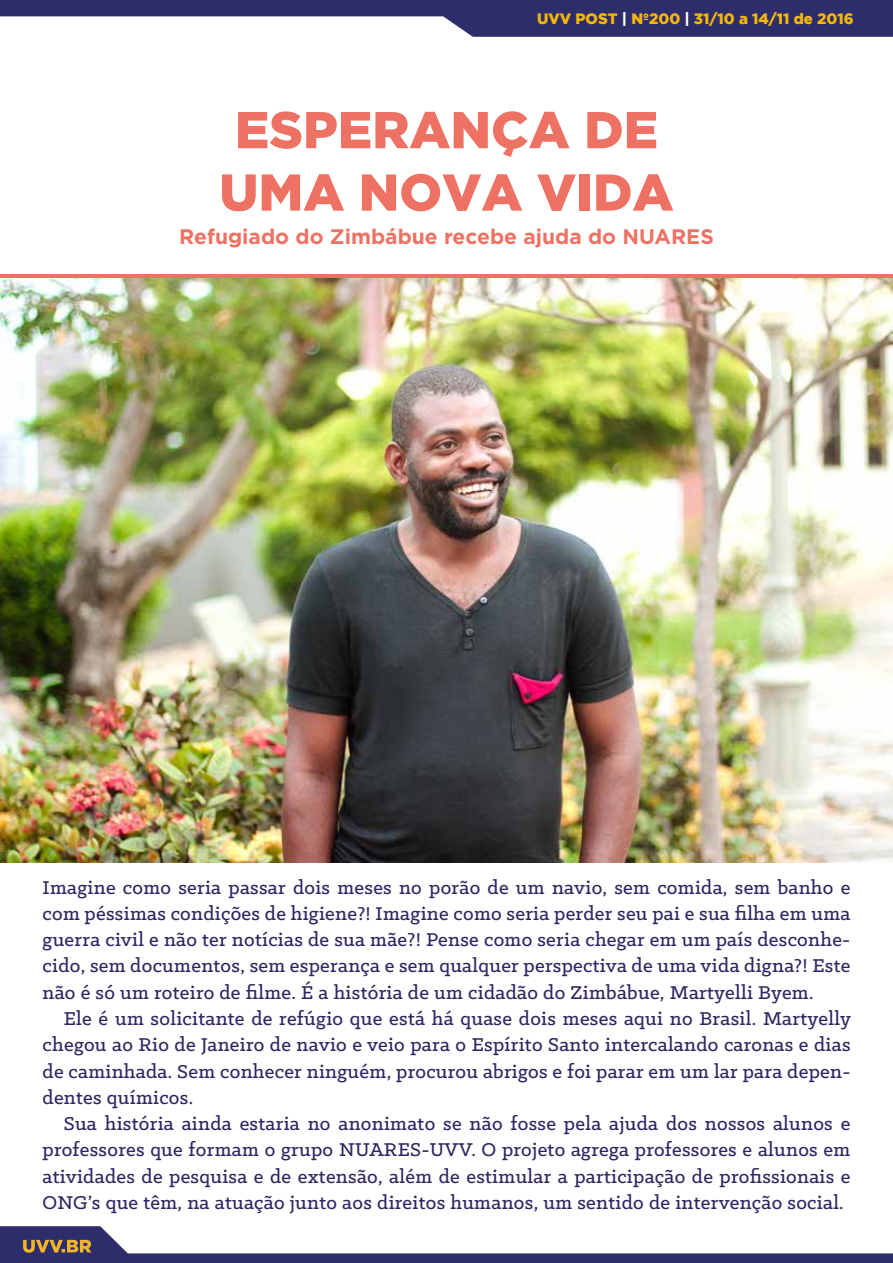
<style>
.page{position:relative;width:893px;height:1263px;background:#fff}
.page>*{position:absolute;margin:0;border:0;box-sizing:border-box;transform-origin:0 0}
.t1{font:900 51.6px/62.4px "Gotham";color:#ee7263;text-align:center}
.t2{font:500 21px/26.2px "Klinic Slab";letter-spacing:.015em;color:#2c2763;text-align:justify}
.t3{font:700 21px "Gotham";color:#ee7263}
.t4{font:900 15px "Gotham";color:#f6b705}
.s1{color:#fff}
</style>
<div class="page">
<svg style="left:0;top:0;width:893px;height:37px"></svg>
<svg style="left:0;top:1226px;width:893px;height:37px"></svg>
<div style="left:0;top:274px;width:893px;height:5px;background:#ee7263"></div>
<img style="left:0;top:279px;width:893px;height:583px">
<p class="t4" style="left:537px;top:10px;width:318px">UVV POST <span class="s1">|</span> Nº200 <span class="s1">|</span> 31/10 a 14/11 de 2016</p>
<h1 class="t1" style="left:219px;top:97px;width:456px">ESPERANÇA DE<br>UMA NOVA VIDA</h1>
<p class="t3" style="left:179px;top:225px;width:536px">Refugiado do Zimbábue recebe ajuda do NUARES</p>
<p class="t2" style="left:43px;top:873px;width:809px">Imagine como seria passar dois meses no porão de um navio, sem comida, sem banho e com péssimas condições de higiene?! Imagine como seria perder seu pai e sua filha em uma guerra civil e não ter notícias de sua mãe?! Pense como seria chegar em um país desconhe&shy;cido, sem documentos, sem esperança e sem qualquer perspectiva de uma vida digna?! Este não é só um roteiro de filme. É a história de um cidadão do Zimbábue, Martyelli Byem.</p>
<p class="t2" style="left:43px;top:1005px;width:810px;text-indent:21px">Ele é um solicitante de refúgio que está há quase dois meses aqui no Brasil. Martyelly chegou ao Rio de Janeiro de navio e veio para o Espírito Santo intercalando caronas e dias de caminhada. Sem conhecer ninguém, procurou abrigos e foi parar em um lar para depen&shy;dentes químicos.</p>
<p class="t2" style="left:43px;top:1110px;width:809px;text-indent:21px">Sua história ainda estaria no anonimato se não fosse pela ajuda dos nossos alunos e professores que formam o grupo NUARES-UVV. O projeto agrega professores e alunos em atividades de pesquisa e de extensão, além de estimular a participação de profissionais e ONG’s que têm, na atuação junto aos direitos humanos, um sentido de intervenção social.</p>
</div>
